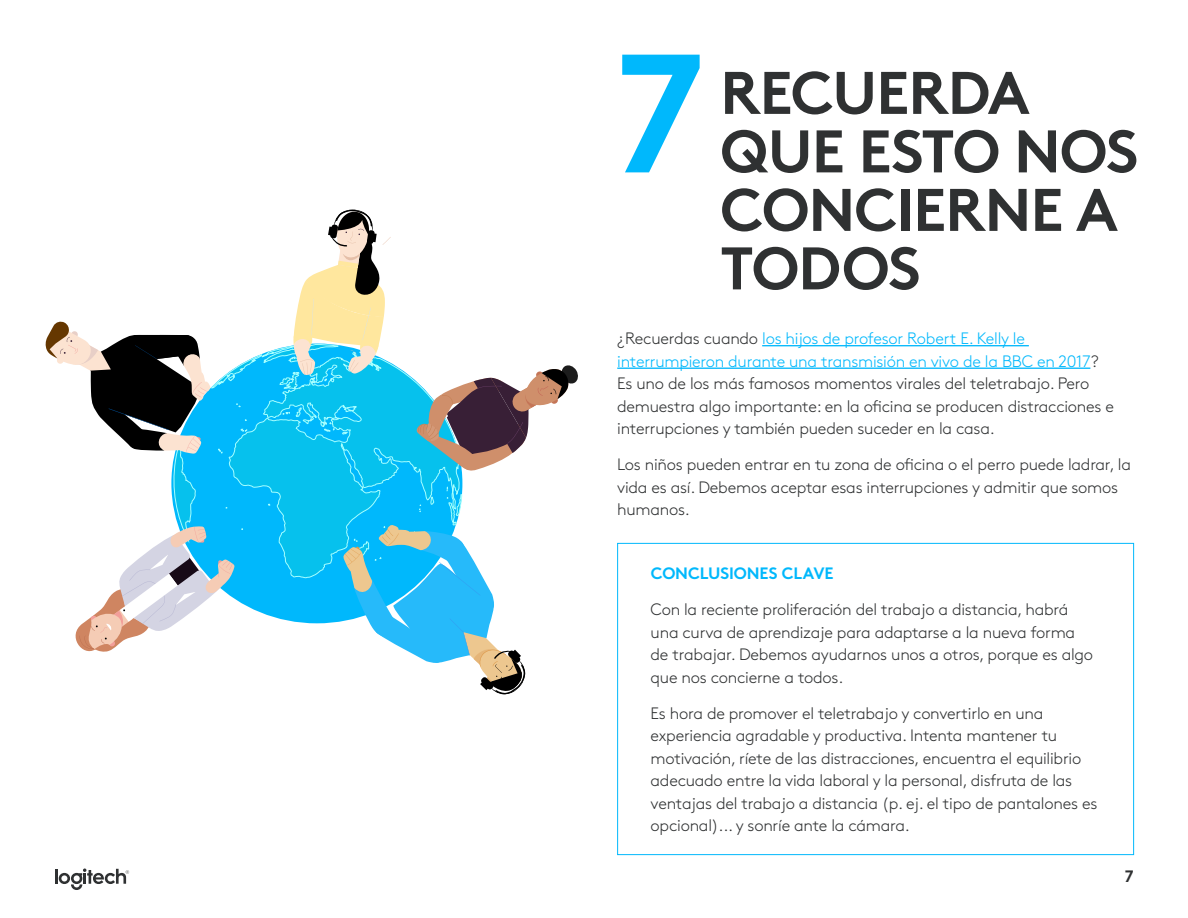
<style>
.page{position:relative;width:1188px;height:918px;background:#fff}
.page>*{position:absolute;margin:0;border:0;box-sizing:border-box;transform-origin:0 0}
.t1{font:700 168.15px "Brown Pro";color:#00b8fc}
.t2{font:700 60px/58.5px "Brown Pro";letter-spacing:-.015em;color:#2f3132}
.Body_-_IT_Takeaway{font:300 16.5px/22.5px "Brown Pro";letter-spacing:-.015em;color:#2f3132}
.Body_copy_2{font:300 16.5px/22.5px "Brown Pro";letter-spacing:-.015em;color:#2f3132}
.H_-_IT_Takeaway{font:700 16.5px "Brown Pro";letter-spacing:-.005em;color:#00b8fc}
.t3{font:700 16.5px "Brown Pro";color:#2f3132}
.s1{color:#00b8fc}
</style>
<div class="page">
<hr style="left:55px;top:869px;width:3px;height:15px;background:#2f3132">
<svg style="left:59px;top:868px;width:70px;height:22px"></svg>
<hr style="left:762px;top:345px;width:267px;height:1px;background:#00b8fc">
<hr style="left:617px;top:368px;width:473px;height:1px;background:#00b8fc">
<div style="left:617px;top:543px;width:517px;height:312px;border:1px solid #00b8fc"></div>
<div style="left:171px;top:344px;width:291px;height:279px;background:#00b8fc;border-radius:50%"></div>
<svg style="left:171px;top:345px;width:292px;height:234px"></svg>
<svg style="left:417px;top:364px;width:161px;height:111px"></svg>
<svg style="left:45px;top:321px;width:166px;height:134px"></svg>
<svg style="left:75px;top:526px;width:160px;height:126px"></svg>
<svg style="left:342px;top:525px;width:183px;height:170px"></svg>
<svg style="left:293px;top:209px;width:98px;height:166px"></svg>
<h1 class="t1" style="left:615px;top:-23px;width:91px">7</h1>
<h1 class="t2" style="left:720px;top:57px;width:420px">RECUERDA<br>QUE ESTO NOS<br>CONCIERNE A<br>TODOS</h1>
<p class="Body_copy_2" style="left:617px;top:326px;width:498px">¿Recuerdas cuando <span class="s1">los hijos de profesor Robert E. Kelly le interrumpieron durante una transmisión en vivo de la BBC en 2017</span>?<br>Es uno de los más famosos momentos virales del teletrabajo. Pero demuestra algo importante: en la oficina se producen distracciones e interrupciones y también pueden suceder en la casa.</p>
<p class="Body_copy_2" style="left:617px;top:452px;width:515px">Los niños pueden entrar en tu zona de oficina o el perro puede ladrar, la vida es así. Debemos aceptar esas interrupciones y admitir que somos humanos.</p>
<p class="H_-_IT_Takeaway" style="left:651px;top:560px;width:184px">CONCLUSIONES CLAVE</p>
<p class="Body_-_IT_Takeaway" style="left:651px;top:597px;width:444px">Con la reciente proliferación del trabajo a distancia, habrá una curva de aprendizaje para adaptarse a la nueva forma de trabajar. Debemos ayudarnos unos a otros, porque es algo que nos concierne a todos.</p>
<p class="Body_-_IT_Takeaway" style="left:651px;top:700px;width:448px">Es hora de promover el teletrabajo y convertirlo en una experiencia agradable y productiva. Intenta mantener tu motivación, ríete de las distracciones, encuentra el equilibrio adecuado entre la vida laboral y la personal, disfruta de las ventajas del trabajo a distancia (p. ej. el tipo de pantalones es opcional)... y sonríe ante la cámara.</p>
<p class="t3" style="left:1125px;top:863px;width:10px">7</p>
</div>
